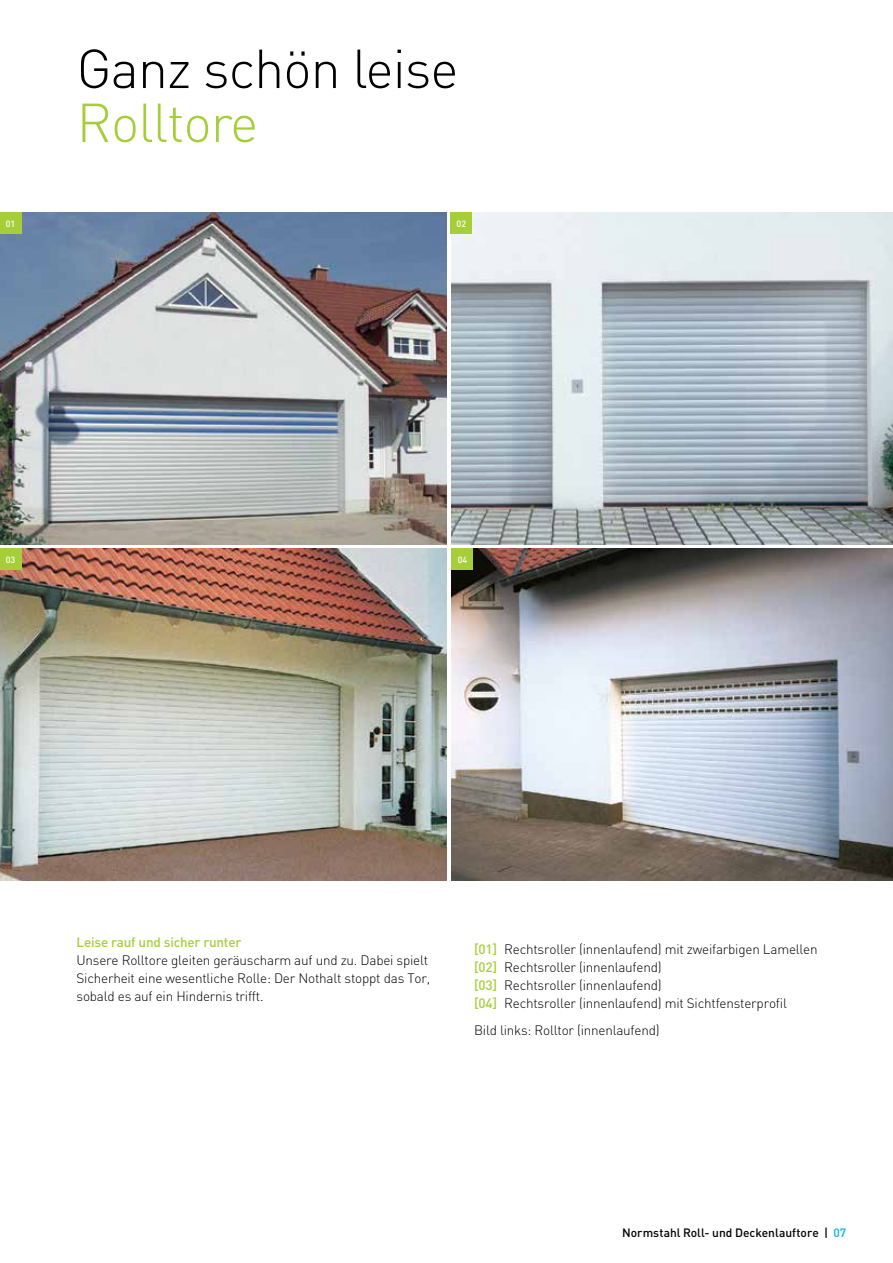
<style>
.page{position:relative;width:893px;height:1263px;background:#fff}
.page>*{position:absolute;margin:0;border:0;box-sizing:border-box;transform-origin:0 0}
.t1{font:300 54px "DIN Pro";letter-spacing:-.02em;color:#000}
.t2{font:300 54px "DIN Pro";letter-spacing:-.02em;color:#a6ce39}
.t3{font:300 13.5px/18px "DIN Pro";letter-spacing:-.015em;color:#000}
.t4{font:500 13.5px "DIN Pro";letter-spacing:-.015em;color:#a6ce39}
.t5{font:500 12px "DIN Pro";color:#000}
.t6{font:500 9px "DIN Pro";letter-spacing:-.01em;color:#fff}
.s1{font-weight:500;color:#a6ce39}
.s2{color:#00aeef}
</style>
<div class="page">
<img style="left:452px;top:549px;width:441px;height:331px">
<img style="left:0;top:549px;width:446px;height:331px">
<img style="left:451px;top:213px;width:442px;height:331px">
<img style="left:0;top:213px;width:446px;height:331px">
<div style="left:451px;top:213px;width:21px;height:21px;background:#a6ce39"></div>
<div style="left:0;top:213px;width:21px;height:21px;background:#a6ce39"></div>
<div style="left:452px;top:549px;width:21px;height:21px;background:#a6ce39"></div>
<div style="left:0;top:549px;width:21px;height:21px;background:#a6ce39"></div>
<h1 class="t1" style="left:77px;top:32px;width:383px">Ganz schön leise</h1>
<h1 class="t2" style="left:77px;top:86px;width:183px">Rolltore</h1>
<p class="t6" style="left:6px;top:217px;width:11px">01</p>
<p class="t6" style="left:457px;top:217px;width:11px">02</p>
<p class="t6" style="left:6px;top:553px;width:11px">03</p>
<p class="t6" style="left:458px;top:553px;width:11px">04</p>
<p class="t4" style="left:77px;top:933px;width:166px">Leise rauf und sicher runter</p>
<p class="t3" style="left:77px;top:950px;width:355px">Unsere Rolltore gleiten geräuscharm auf und zu. Dabei spielt<br>Sicherheit eine wesentliche Rolle: Der Nothalt stoppt das Tor, sobald es auf ein Hindernis trifft.</p>
<p class="t3" style="left:474px;top:940px;width:345px"><span class="s1">[01]</span> Rechtsroller (innenlaufend) mit zweifarbigen Lamellen <span class="s1">[02]</span> Rechtsroller (innenlaufend)<br><span class="s1">[03]</span> Rechtsroller (innenlaufend)<br><span class="s1">[04]</span> Rechtsroller (innenlaufend) mit Sichtfensterprofil</p>
<p class="t3" style="left:474px;top:1020px;width:187px">Bild links: Rolltor (innenlaufend)</p>
<p class="t5" style="left:622px;top:1225px;width:226px">Normstahl Roll- und Deckenlauftore | <span class="s2">07</span></p>
</div>
